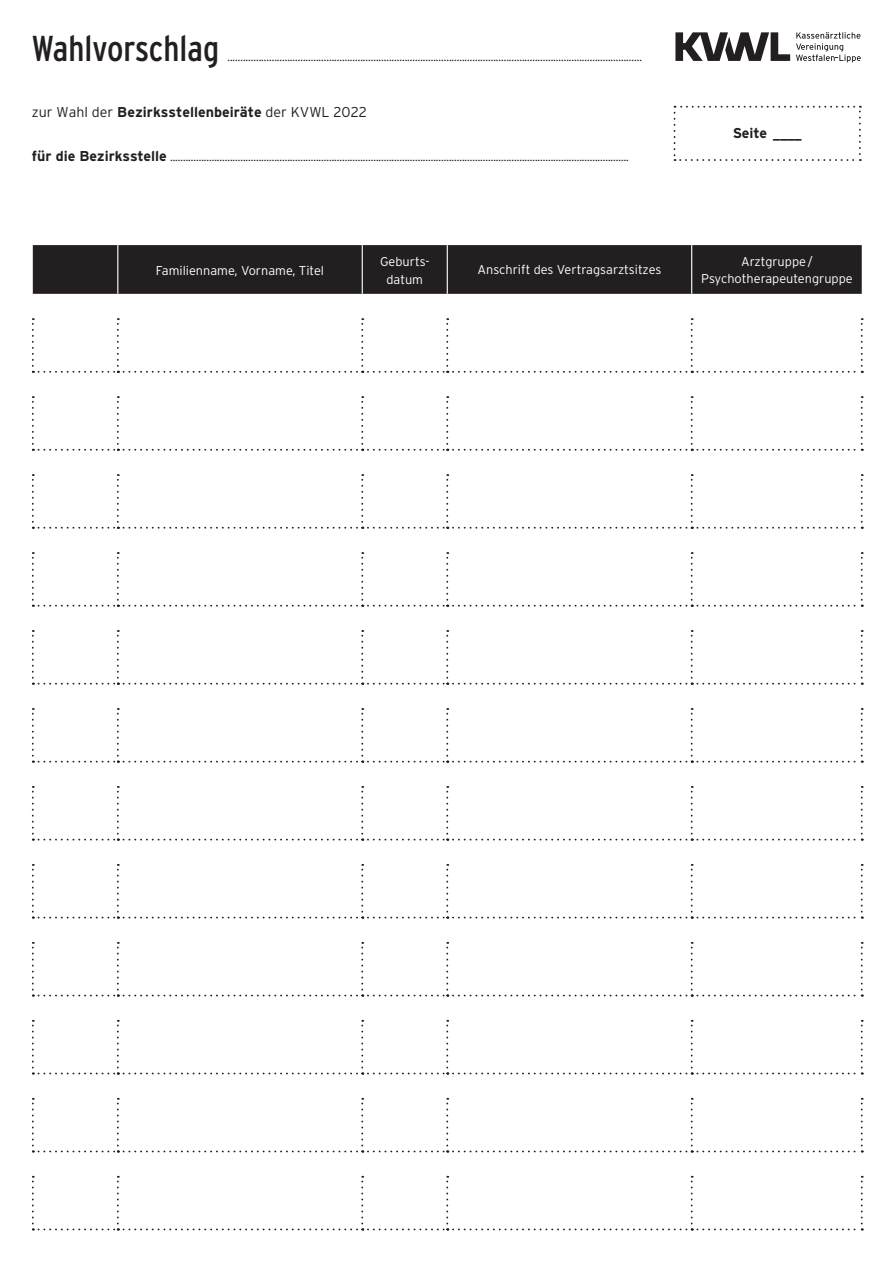
<style>
.page{position:relative;width:893px;height:1263px;background:#fff}
.page>*{position:absolute;margin:0;border:0;box-sizing:border-box;transform-origin:0 0}
.t1{font:condensed 36px "Interstate";color:#231f20}
.t2{font:300 condensed 14.25px "Interstate";color:#231f20}
.t3{font:300 14.25px "Interstate";color:#231f20}
.t4{font:700 14.25px "Interstate";letter-spacing:-.005em;color:#231f20}
.t5{font:300 12.75px/18px "Interstate";color:#fff;text-align:center}
.s1{font-weight:700}
.s2{font-weight:700;font-stretch:normal}
</style>
<div class="page">
<svg style="left:796px;top:32px;width:65px;height:31px"></svg>
<svg style="left:675px;top:32px;width:115px;height:29px"></svg>
<div style="left:33px;top:245px;width:829px;height:49px;background:#231f20"></div>
<hr style="left:117px;top:245px;width:1px;height:49px;background:#fff">
<hr style="left:362px;top:245px;width:1px;height:49px;background:#fff">
<hr style="left:447px;top:245px;width:1px;height:49px;background:#fff">
<hr style="left:691px;top:245px;width:1px;height:49px;background:#fff">
<svg style="left:32px;top:318px;width:831px;height:55px"></svg>
<svg style="left:32px;top:396px;width:831px;height:55px"></svg>
<svg style="left:32px;top:474px;width:831px;height:55px"></svg>
<svg style="left:32px;top:552px;width:831px;height:55px"></svg>
<svg style="left:32px;top:630px;width:831px;height:55px"></svg>
<svg style="left:32px;top:708px;width:831px;height:55px"></svg>
<svg style="left:32px;top:786px;width:831px;height:55px"></svg>
<svg style="left:32px;top:864px;width:831px;height:55px"></svg>
<svg style="left:32px;top:942px;width:831px;height:54px"></svg>
<svg style="left:32px;top:1020px;width:831px;height:54px"></svg>
<svg style="left:32px;top:1098px;width:831px;height:54px"></svg>
<svg style="left:32px;top:1176px;width:831px;height:54px"></svg>
<svg style="left:673px;top:106px;width:188px;height:55px"></svg>
<h1 class="t1" style="left:32px;top:27px;width:189px">Wahlvorschlag</h1>
<p class="t2" style="left:227px;top:48px;width:416px">...............................................................................................................................................................</p>
<p class="t3" style="left:32px;top:107px;width:337px">zur Wahl der <span class="s1">Bezirksstellenbeiräte</span> der KVWL 2022</p>
<p class="t2" style="left:32px;top:148px;width:598px"><span class="s2">für die Bezirksstelle</span> ................................................................................................................................................................................</p>
<p class="t4" style="left:733px;top:125px;width:71px">Seite ____</p>
<p class="t5" style="left:156px;top:262px;width:170px">Familienname, Vorname, Titel</p>
<p class="t5" style="left:380px;top:253px;width:51px">Geburts&shy;datum</p>
<p class="t5" style="left:477px;top:261px;width:185px">Anschrift des Vertragsarztsitzes</p>
<p class="t5" style="left:701px;top:255px;width:153px;line-height:16.5px">Arztgruppe /<br>Psychotherapeutengruppe</p>
</div>
